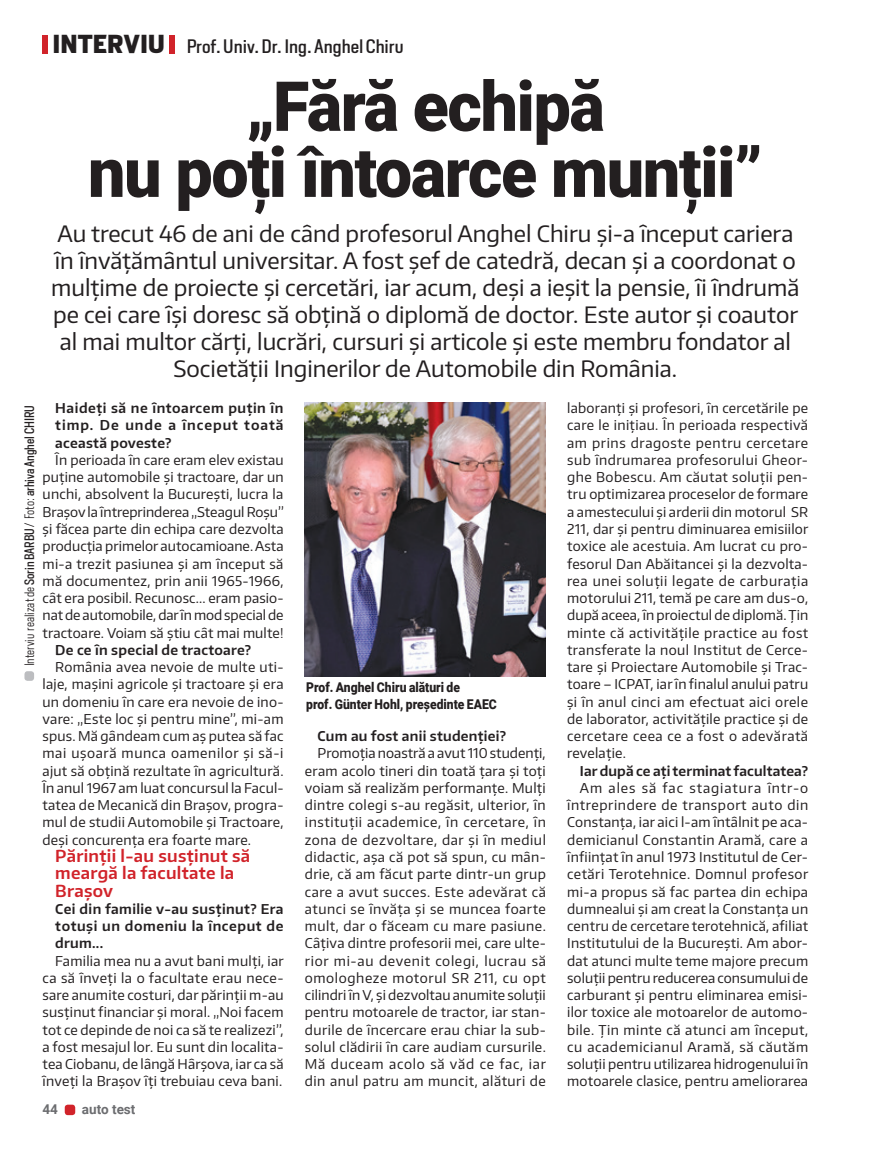
<style>
.page{position:relative;width:872px;height:1149px;background:#fff}
.page>*{position:absolute;margin:0;border:0;box-sizing:border-box;transform-origin:0 0}
._3_TITLU{font:900 69px "Roboto";letter-spacing:-.02em;color:#231f20;scale:.96 1}
._3_LEAD{font:22.5px/27px "Encode Sans";color:#231f20;text-align:center}
.t1{font:condensed 18.15px "XMH Heroun MH Sans";color:#231f20;scale:1.05 1}
._3_INTERTITLU{font:600 16.5px/17.2px "Encode Sans";letter-spacing:.02em;color:#d1232a}
._3_CORP_TEXT{font:13.5px/17.2px "Encode Sans";letter-spacing:.02em;color:#231f20;text-align:justify}
._3_INTREBARE{font:600 13.5px/17.2px "Encode Sans";letter-spacing:.02em;color:#231f20;text-align:justify}
._3_EXPLICATIE_MICA{font:900 13.5px "Roboto";color:#231f20;scale:.9 1}
.t2{font:700 13.5px "Roboto";color:#6c6d70}
.t3{font:condensed 12.75px "XMH Heroun MH Sans";color:#231f20;scale:.95 1}
.s1{font-weight:700;font-stretch:normal;font-size:24.3px}
.s2{font-weight:300}
</style>
<div class="page">
<div style="left:24px;top:671px;width:10px;height:9px;background:#bcbdc0;border-radius:3px"></div>
<img style="left:305px;top:402px;width:241px;height:274px">
<div style="left:65px;top:1104px;width:10px;height:10px;background:#d1232a;border-radius:3px"></div>
<svg style="left:42px;top:35px;width:133px;height:19px"></svg>
<p class="t1" style="left:53px;top:36px;width:336px"><span class="s1">INTERVIU</span> Prof. Univ. Dr. Ing. Anghel Chiru</p>
<p class="_3_TITLU" style="left:246px;top:58px;width:375px">„Fără echipă</p>
<p class="_3_TITLU" style="left:88px;top:124px;width:704px">nu poți întoarce munții”</p>
<p class="_3_LEAD" style="left:51px;top:219px;width:749px">Au trecut 46 de ani de când profesorul Anghel Chiru și-a început cariera în învățământul universitar. A fost șef de catedră, decan și a coordonat o mulțime de proiecte și cercetări, iar acum, deși a ieșit la pensie, îi îndrumă pe cei care își doresc să obțină o diplomă de doctor. Este autor și coautor al mai multor cărți, lucrări, cursuri și articole și este membru fondator al Societății Inginerilor de Automobile din România.</p>
<p class="_3_INTREBARE" style="left:55px;top:399px;width:230px">Haideți să ne întoarcem puțin în timp. De unde a început toată această poveste?</p>
<p class="_3_CORP_TEXT" style="left:43px;top:450px;width:243px;text-indent:13px">În perioada în care eram elev existau puține automobile și tractoare, dar un unchi, absolvent la București, lucra la Brașov la întreprinderea „Steagul Roșu” și făcea parte din echipa care dezvolta producția primelor autocamioane. Asta mi-a trezit pasiunea și am început să mă documentez, prin anii 1965-1966, cât era posibil. Recunosc... eram pasio&shy;nat de automobile, dar în mod special de tractoare. Voiam să știu cât mai multe!</p>
<p class="_3_INTREBARE" style="left:55px;top:640px;width:197px">De ce în special de tractoare?</p>
<p class="_3_CORP_TEXT" style="left:43px;top:657px;width:242px;text-indent:13px">România avea nevoie de multe uti&shy;laje, mașini agricole și tractoare și era un domeniu în care era nevoie de ino&shy;vare: „Este loc și pentru mine”, mi-am spus. Mă gândeam cum aș putea să fac mai ușoară munca oamenilor și să-i ajut să obțină rezultate în agricultură.<br>În anul 1967 am luat concursul la Facul&shy;tatea de Mecanică din Brașov, progra&shy;mul de studii Automobile și Tractoare, deși concurența era foarte mare.</p>
<p class="_3_INTERTITLU" style="left:55px;top:846px;width:196px">Părinții l-au susținut să meargă la facultate la<br>Brașov</p>
<p class="_3_INTREBARE" style="left:55px;top:899px;width:230px">Cei din familie v-au susținut? Era totuși un domeniu la început de drum...</p>
<p class="_3_CORP_TEXT" style="left:43px;top:951px;width:243px;text-indent:13px">Familia mea nu a avut bani mulți, iar ca să înveți la o facultate erau nece&shy;sare anumite costuri, dar părinții m-au susținut financiar și moral. „Noi facem tot ce depinde de noi ca să te realizezi”, a fost mesajul lor. Eu sunt din localita&shy;tea Ciobanu, de lângă Hârșova, iar ca să înveți la Brașov îți trebuiau ceva bani.</p>
<p class="t3" style="left:22px;top:666px;width:276px;rotate:-90deg"><span class="s2">Interviu realizat de</span> Sorin BARBU <span class="s2">/ Foto:</span> arhiva Anghel CHIRU</p>
<p class="t2" style="left:43px;top:1099px;width:17px">44</p>
<p class="t2" style="left:82px;top:1099px;width:55px">auto test</p>
<p class="_3_EXPLICATIE_MICA" style="left:306px;top:677px;width:172px">Prof. Anghel Chiru alături de</p>
<p class="_3_EXPLICATIE_MICA" style="left:306px;top:694px;width:213px">prof. Günter Hohl, președinte EAEC</p>
<p class="_3_INTREBARE" style="left:317px;top:726px;width:190px">Cum au fost anii studenției?</p>
<p class="_3_CORP_TEXT" style="left:305px;top:744px;width:243px;text-indent:13px">Promoția noastră a avut 110 studenți, eram acolo tineri din toată țara și toți voiam să realizăm performanțe. Mulți dintre colegi s-au regăsit, ulterior, în instituții academice, în cercetare, în zona de dezvoltare, dar și în mediul didactic, așa că pot să spun, cu mân&shy;drie, că am făcut parte dintr-un grup care a avut succes. Este adevărat că atunci se învăța și se muncea foarte mult, dar o făceam cu mare pasiune.<br>Câțiva dintre profesorii mei, care ulte&shy;rior mi-au devenit colegi, lucrau să omologheze motorul SR 211, cu opt cilindri în V, și dezvoltau anumite soluții pentru motoarele de tractor, iar stan&shy;durile de încercare erau chiar la sub&shy;solul clădirii în care audiam cursurile.<br>Mă duceam acolo să văd ce fac, iar din anul patru am muncit, alături de</p>
<p class="_3_CORP_TEXT" style="left:567px;top:399px;width:243px">laboranți și profesori, în cercetările pe care le inițiau. În perioada respectivă am prins dragoste pentru cercetare sub îndrumarea profesorului Gheor&shy;ghe Bobescu. Am căutat soluții pen&shy;tru optimizarea proceselor de formare a amestecului și arderii din motorul SR 211, dar și pentru diminuarea emisiilor toxice ale acestuia. Am lucrat cu pro&shy;fesorul Dan Abăitancei și la dezvolta&shy;rea unei soluții legate de carburația motorului 211, temă pe care am dus‑o, după aceea, în proiectul de diplomă. Țin minte că activitățile practice au fost transferate la noul Institut de Cerce&shy;tare și Proiectare Automobile și Trac&shy;toare – ICPAT, iar în finalul anului patru și în anul cinci am efectuat aici orele de laborator, activitățile practice și de cercetare ceea ce a fost o adevărată revelație.</p>
<p class="_3_INTREBARE" style="left:580px;top:761px;width:230px">Iar după ce ați terminat facultatea?</p>
<p class="_3_CORP_TEXT" style="left:567px;top:778px;width:243px;text-indent:13px">Am ales să fac stagiatura într-o întreprindere de transport auto din Constanța, iar aici l-am întâlnit pe aca&shy;demicianul Constantin Aramă, care a înființat în anul 1973 Institutul de Cer&shy;cetări Terotehnice. Domnul profesor mi-a propus să fac partea din echipa dumnealui și am creat la Constanța un centru de cercetare terotehnică, afiliat Institutului de la București. Am abor&shy;dat atunci multe teme majore precum soluții pentru reducerea consumului de carburant și pentru eliminarea emisi&shy;ilor toxice ale motoarelor de automo&shy;bile. Țin minte că atunci am început, cu academicianul Aramă, să căutăm soluții pentru utilizarea hidrogenului în motoarele clasice, pentru ameliorarea</p>
</div>
